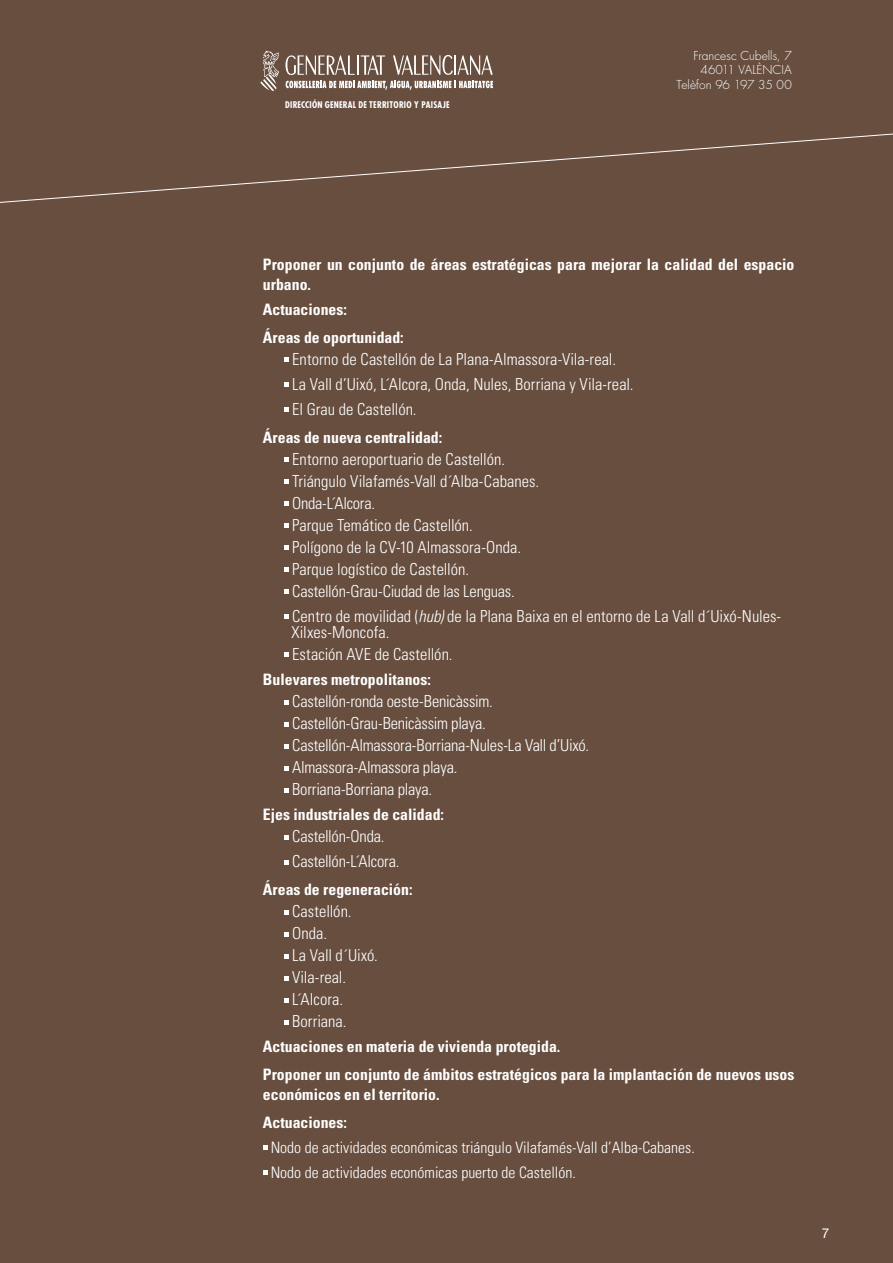
<style>
.page{position:relative;width:893px;height:1263px;background:#674e3f}
.page>*{position:absolute;margin:0;border:0;box-sizing:border-box;transform-origin:0 0}
._02_Areas_TXT__3{font:300 condensed 16.5px/16.5px "Univers";letter-spacing:-.005em;color:#fff}
._02_Areas_TXT{font:700 condensed 15.75px/19.5px "Univers";color:#fff}
._02_Areas_TXT__2{font:300 condensed 15.75px "Univers";color:#fff}
.t1{font:13.5px "Helvetica Neue";color:#fff}
.t2{font:300 12px/14.4px "Futura";letter-spacing:.005em;color:#fff;text-align:right}
.t3{font:700 condensed 9px "Futura";letter-spacing:.025em;color:#fff}
.s1{font-style:italic}
</style>
<div class="page">
<svg style="left:0;top:133px;width:893px;height:70px"></svg>
<svg style="left:260px;top:51px;width:19px;height:40px"></svg>
<svg style="left:285px;top:55px;width:208px;height:35px"></svg>
<svg style="left:284px;top:357px;width:4px;height:4px"></svg>
<svg style="left:284px;top:382px;width:4px;height:4px"></svg>
<svg style="left:284px;top:407px;width:4px;height:4px"></svg>
<svg style="left:284px;top:457px;width:4px;height:5px"></svg>
<svg style="left:284px;top:479px;width:4px;height:5px"></svg>
<svg style="left:284px;top:501px;width:4px;height:5px"></svg>
<svg style="left:284px;top:523px;width:4px;height:5px"></svg>
<svg style="left:284px;top:545px;width:4px;height:5px"></svg>
<svg style="left:284px;top:567px;width:4px;height:5px"></svg>
<svg style="left:284px;top:589px;width:4px;height:5px"></svg>
<svg style="left:284px;top:614px;width:4px;height:5px"></svg>
<svg style="left:284px;top:653px;width:4px;height:4px"></svg>
<svg style="left:284px;top:700px;width:4px;height:4px"></svg>
<svg style="left:284px;top:722px;width:4px;height:4px"></svg>
<svg style="left:284px;top:744px;width:4px;height:4px"></svg>
<svg style="left:284px;top:766px;width:4px;height:4px"></svg>
<svg style="left:284px;top:788px;width:4px;height:4px"></svg>
<svg style="left:284px;top:835px;width:4px;height:4px"></svg>
<svg style="left:284px;top:860px;width:4px;height:4px"></svg>
<svg style="left:284px;top:910px;width:4px;height:4px"></svg>
<svg style="left:284px;top:932px;width:4px;height:4px"></svg>
<svg style="left:284px;top:954px;width:4px;height:4px"></svg>
<svg style="left:284px;top:976px;width:4px;height:4px"></svg>
<svg style="left:284px;top:998px;width:4px;height:4px"></svg>
<svg style="left:284px;top:1020px;width:4px;height:4px"></svg>
<svg style="left:263px;top:1145px;width:4px;height:5px"></svg>
<svg style="left:263px;top:1170px;width:4px;height:5px"></svg>
<p class="t3" style="left:285px;top:99px;width:166px">DIRECCIÓN GENERAL DE TERRITORIO Y PAISAJE</p>
<p class="t2" style="left:677px;top:49px;width:117px">Francesc Cubells, 7<br>46011 Valènc ia<br>Telèfon 96 197 35 00</p>
<p class="_02_Areas_TXT" style="left:263px;top:255px;width:533px">Proponer un conjunto de áreas estratégicas para mejorar la calidad del espacio urbano.</p>
<p class="_02_Areas_TXT" style="left:263px;top:299px;width:85px">Actuaciones:</p>
<p class="_02_Areas_TXT" style="left:263px;top:327px;width:142px">Áreas de oportunidad:</p>
<p class="_02_Areas_TXT__3" style="left:292px;top:350px;width:325px">Entorno de Castellón de La Plana-Almassora-Vila-real.</p>
<p class="_02_Areas_TXT__3" style="left:292px;top:375px;width:343px">La Vall d’Uixó, L´Alcora, Onda, Nules, Borriana y Vila-real.</p>
<p class="_02_Areas_TXT__3" style="left:292px;top:400px;width:126px">El Grau de Castellón.</p>
<p class="_02_Areas_TXT" style="left:263px;top:427px;width:181px">Áreas de nueva centralidad:</p>
<p class="_02_Areas_TXT__3" style="left:292px;top:450px;width:215px">Entorno aeroportuario de Castellón.</p>
<p class="_02_Areas_TXT__3" style="left:292px;top:472px;width:249px">Triángulo Vilafamés-Vall d´Alba-Cabanes.</p>
<p class="_02_Areas_TXT__3" style="left:292px;top:494px;width:84px">Onda-L´Alcora.</p>
<p class="_02_Areas_TXT__3" style="left:292px;top:516px;width:182px">Parque Temático de Castellón.</p>
<p class="_02_Areas_TXT__3" style="left:292px;top:538px;width:230px">Polígono de la CV-10 Almassora-Onda.</p>
<p class="_02_Areas_TXT__3" style="left:292px;top:560px;width:178px">Parque logístico de Castellón.</p>
<p class="_02_Areas_TXT__3" style="left:292px;top:582px;width:224px">Castellón-Grau-Ciudad de las Lenguas.</p>
<p class="_02_Areas_TXT__3" style="left:291px;top:607px;width:491px">Centro de movilidad (<span class="s1">hub)</span> de la Plana Baixa en el entorno de La Vall d´Uixó-Nules-<br>Xilxes-Moncofa.</p>
<p class="_02_Areas_TXT__3" style="left:292px;top:646px;width:162px">Estación AVE de Castellón.</p>
<p class="_02_Areas_TXT" style="left:263px;top:670px;width:169px">Bulevares metropolitanos:</p>
<p class="_02_Areas_TXT__3" style="left:292px;top:693px;width:202px">Castellón-ronda oeste-Benicàssim.</p>
<p class="_02_Areas_TXT__3" style="left:292px;top:715px;width:195px">Castellón-Grau-Benicàssim playa.</p>
<p class="_02_Areas_TXT__3" style="left:292px;top:737px;width:299px">Castellón-Almassora-Borriana-Nules-La Vall d’Uixó.</p>
<p class="_02_Areas_TXT__3" style="left:292px;top:759px;width:167px">Almassora-Almassora playa.</p>
<p class="_02_Areas_TXT__3" style="left:292px;top:781px;width:142px">Borriana-Borriana playa.</p>
<p class="_02_Areas_TXT" style="left:263px;top:805px;width:183px">Ejes industriales de calidad:</p>
<p class="_02_Areas_TXT__3" style="left:292px;top:828px;width:94px">Castellón-Onda.</p>
<p class="_02_Areas_TXT__3" style="left:292px;top:853px;width:109px">Castellón-L´Alcora.</p>
<p class="_02_Areas_TXT" style="left:263px;top:880px;width:151px">Áreas de regeneración:</p>
<p class="_02_Areas_TXT__3" style="left:292px;top:903px;width:61px">Castellón.</p>
<p class="_02_Areas_TXT__3" style="left:292px;top:925px;width:36px">Onda.</p>
<p class="_02_Areas_TXT__3" style="left:292px;top:947px;width:87px">La Vall d´Uixó.</p>
<p class="_02_Areas_TXT__3" style="left:292px;top:969px;width:55px">Vila-real.</p>
<p class="_02_Areas_TXT__3" style="left:292px;top:991px;width:52px">L´Alcora.</p>
<p class="_02_Areas_TXT__3" style="left:292px;top:1013px;width:56px">Borriana.</p>
<p class="_02_Areas_TXT" style="left:263px;top:1037px;width:299px">Actuaciones en materia de vivienda protegida.</p>
<p class="_02_Areas_TXT" style="left:263px;top:1065px;width:533px">Proponer un conjunto de ámbitos estratégicos para la implantación de nuevos usos económicos en el territorio.</p>
<p class="_02_Areas_TXT" style="left:263px;top:1112px;width:85px">Actuaciones:</p>
<p class="_02_Areas_TXT__2" style="left:271px;top:1138px;width:426px">Nodo de actividades económicas triángulo Vilafamés-Vall d’Alba-Cabanes.</p>
<p class="_02_Areas_TXT__2" style="left:271px;top:1163px;width:307px">Nodo de actividades económicas puerto de Castellón.</p>
<p class="t1" style="left:822px;top:1225px;width:9px">7</p>
</div>
